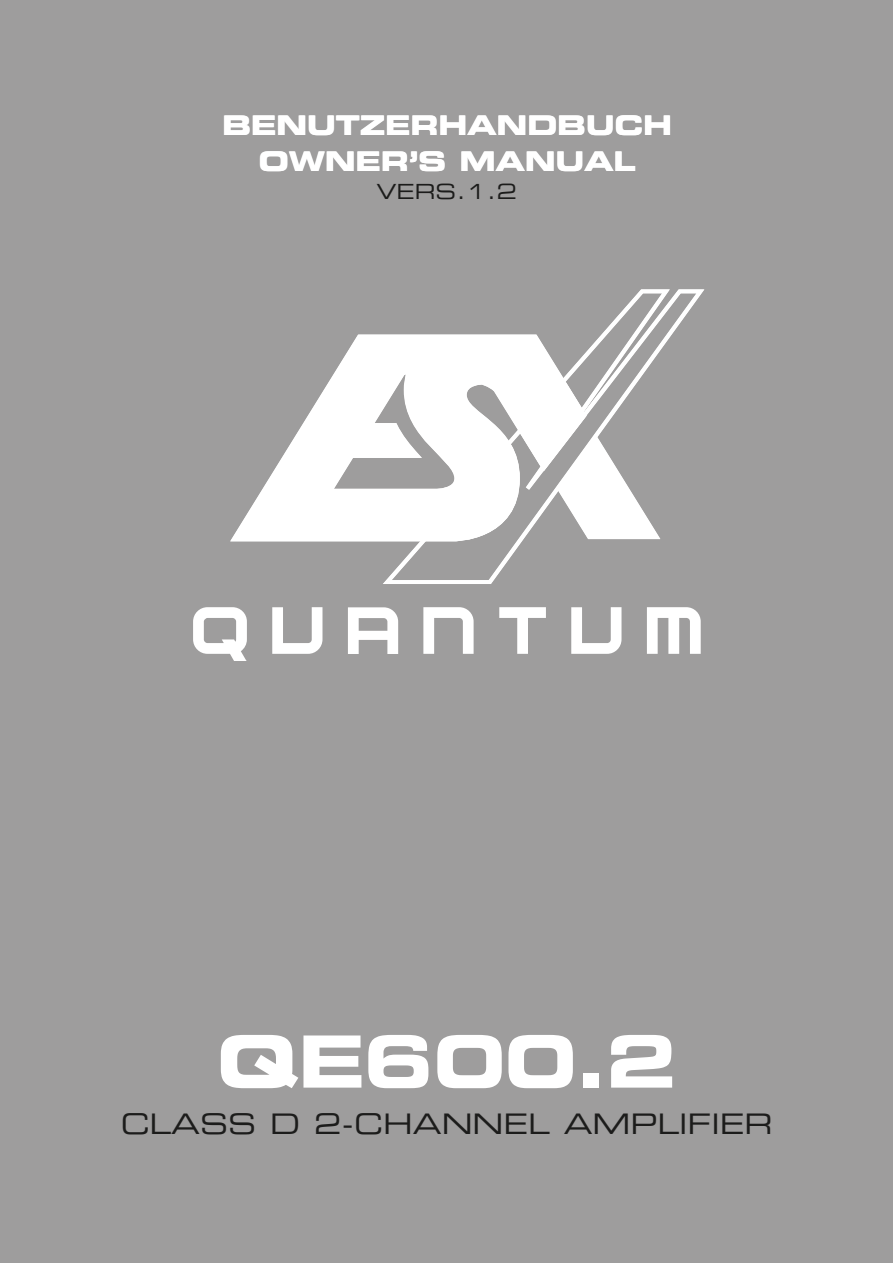
<style>
.page{position:relative;width:893px;height:1263px;background:#9e9d9d}
.page>*{position:absolute;margin:0;border:0;box-sizing:border-box;transform-origin:0 0}
.t1{font:700 72px "Eurostile Expanded";color:#fff}
.t2{font:28.5px "Eurostile Expanded";color:#1c1c1b}
.t3{font:27px/35.2px "Eurostile Bold Extended Two";color:#fff;text-align:center}
.t4{font:21px "Eurostile Expanded";color:#1c1c1b}
</style>
<div class="page">
<svg style="left:230px;top:334px;width:153px;height:208px"></svg>
<svg style="left:383px;top:289px;width:321px;height:295px"></svg>
<svg style="left:560px;top:289px;width:110px;height:126px"></svg>
<svg style="left:272px;top:607px;width:50px;height:47px"></svg>
<svg style="left:647px;top:607px;width:54px;height:47px"></svg>
<svg style="left:571px;top:607px;width:50px;height:47px"></svg>
<svg style="left:499px;top:607px;width:47px;height:47px"></svg>
<svg style="left:423px;top:607px;width:51px;height:47px"></svg>
<svg style="left:193px;top:607px;width:54px;height:54px"></svg>
<svg style="left:348px;top:607px;width:50px;height:47px"></svg>
<p class="t3" style="left:222px;top:107px;width:451px">BENUTZERHANDBUCH<br>OWNER’S MANUAL</p>
<p class="t4" style="left:376px;top:177px;width:142px">VERS.1.2</p>
<h1 class="t1" style="left:217px;top:1011px;width:462px">QE600.2</h1>
<p class="t2" style="left:121px;top:1104px;width:653px">CLASS D 2-CHANNEL AMPLIFIER</p>
</div>
